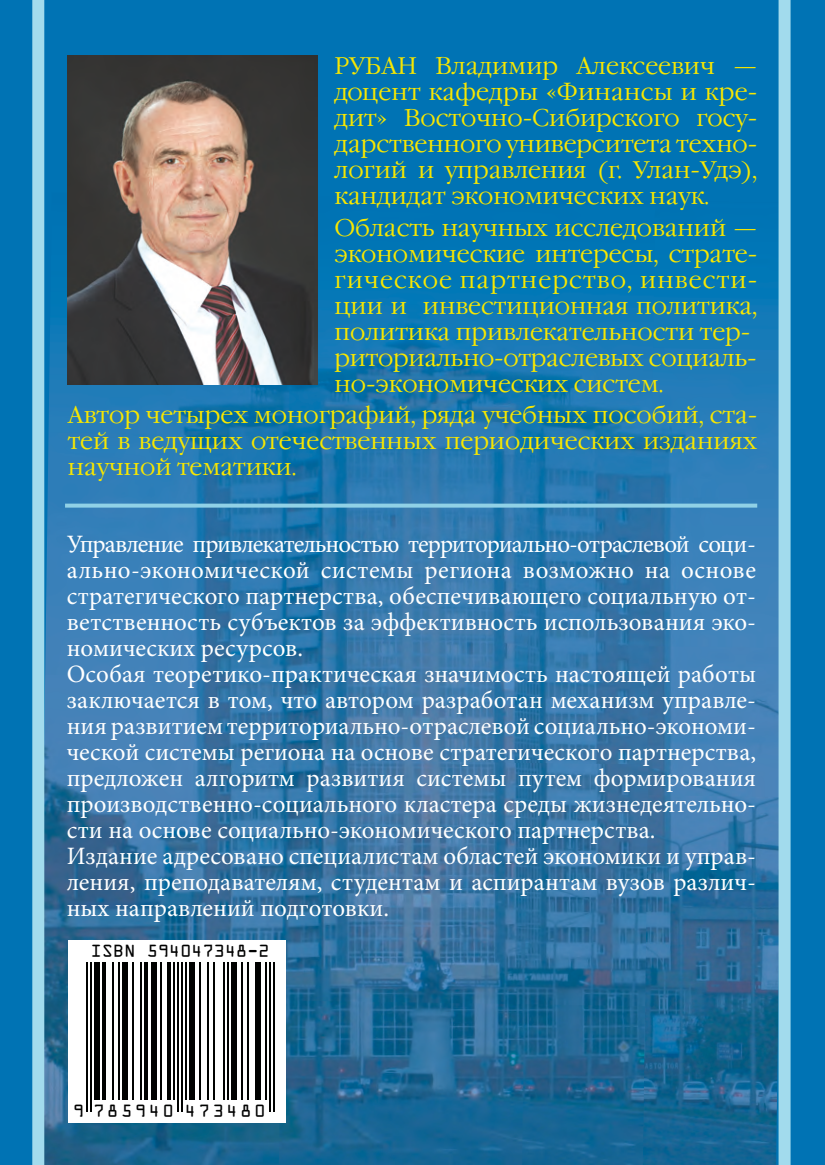
<style>
.page{position:relative;width:825px;height:1165px;background:#fff}
.page>*{position:absolute;margin:0;border:0;box-sizing:border-box;transform-origin:0 0}
.t1{font:25px/26px "Minion Pro";color:#fff}
.t2{font:300 24px/26px "Garamond C";color:#f8e700;text-align:justify}
.t3{font:18.8px "OCR Aby BT";letter-spacing:.12em;color:#000100}
.t4{font:18.6px "OCR Aby BT";letter-spacing:-.02em;color:#000100}
</style>
<div class="page">
<div style="left:0;top:0;width:824px;height:1165px;background:#0073b4"></div>
<img style="left:44px;top:192px;width:597px;height:564px">
<img style="left:641px;top:303px;width:137px;height:862px">
<img style="left:44px;top:756px;width:604px;height:409px">
<div style="left:32px;top:0;width:12px;height:1165px;background:#a2dbed"></div>
<div style="left:778px;top:0;width:12px;height:1165px;background:#a2dbed"></div>
<svg style="left:65px;top:504px;width:692px;height:4px;background:#86c8e0"></svg>
<div style="left:69px;top:940px;width:217px;height:182px;background:#fff"></div>
<hr style="left:86px;top:962px;width:1px;height:149px;background:#000100">
<hr style="left:90px;top:962px;width:1px;height:149px;background:#000100">
<div style="left:94px;top:962px;width:5px;height:137px;background:#000100"></div>
<hr style="left:102px;top:962px;width:4px;height:137px;background:#000100">
<hr style="left:112px;top:962px;width:1px;height:137px;background:#000100">
<hr style="left:118px;top:962px;width:1px;height:137px;background:#000100">
<div style="left:122px;top:962px;width:5px;height:137px;background:#000100"></div>
<hr style="left:132px;top:962px;width:1px;height:137px;background:#000100">
<hr style="left:140px;top:962px;width:1px;height:137px;background:#000100">
<hr style="left:144px;top:962px;width:3px;height:137px;background:#000100">
<div style="left:152px;top:962px;width:5px;height:137px;background:#000100"></div>
<hr style="left:160px;top:962px;width:1px;height:137px;background:#000100">
<hr style="left:168px;top:962px;width:3px;height:137px;background:#000100">
<hr style="left:174px;top:962px;width:1px;height:137px;background:#000100">
<hr style="left:178px;top:962px;width:1px;height:149px;background:#000100">
<hr style="left:181px;top:962px;width:2px;height:149px;background:#000100">
<hr style="left:185px;top:962px;width:2px;height:137px;background:#000100">
<div style="left:189px;top:962px;width:6px;height:137px;background:#000100"></div>
<hr style="left:199px;top:962px;width:2px;height:137px;background:#000100">
<hr style="left:207px;top:962px;width:2px;height:137px;background:#000100">
<hr style="left:213px;top:962px;width:2px;height:137px;background:#000100">
<hr style="left:223px;top:962px;width:2px;height:137px;background:#000100">
<hr style="left:227px;top:962px;width:2px;height:137px;background:#000100">
<div style="left:231px;top:962px;width:6px;height:137px;background:#000100"></div>
<hr style="left:241px;top:962px;width:2px;height:137px;background:#000100">
<hr style="left:247px;top:962px;width:2px;height:137px;background:#000100">
<div style="left:255px;top:962px;width:5px;height:137px;background:#000100"></div>
<hr style="left:265px;top:962px;width:1px;height:137px;background:#000100">
<hr style="left:269px;top:962px;width:1px;height:149px;background:#000100">
<hr style="left:273px;top:962px;width:1px;height:149px;background:#000100">
<img style="left:68px;top:56px;width:249px;height:329px">
<p class="t2" style="left:334px;top:54px;width:424px">РУБАН Владимир Алексеевич — доцент кафедры «Финансы и кре - дит» Восточно-Сибирского госу&shy;дар ствен ного университета техно&shy;логий и управления (г. Улан-Удэ), кандидат экономических наук.</p>
<p class="t2" style="left:334px;top:215px;width:424px;text-align:left">Область научных исследований — экономические интересы, страте&shy;гическое партнерство, инвести&shy;ции и инвестиционная политика, политика привлекательности тер&shy;риториально-отраслевых социаль&shy;но-экономических систем.</p>
<p class="t2" style="left:68px;top:403px;width:691px">Автор четырех монографий, ряда учебных пособий, ста&shy;тей в ведущих отечественных периодических изданиях научной тематики.</p>
<p class="t1" style="left:67px;top:531px;width:690px">Управление привлекательностью территориально-отраслевой со ци&shy;ально-экономической системы региона возможно на основе стратегического партнерства, обеспечивающего социальную от&shy;ветственность субъектов за эффективность использования эко&shy;номических ресурсов.<br>Особая теоретико-практическая значимость настоящей работы заключается в том, что автором разработан механизм управле&shy;ния развитием территориально-отраслевой социально-экономи&shy;ческой системы региона на основе стратегического партнерства, предложен алгоритм развития системы путем формирования производственно-социального кластера среды жизнедеятельно&shy;сти на основе социально-экономического партнерства.<br>Издание адресовано специалистам областей экономики и управ&shy;ления, преподавателям, студентам и аспирантам вузов различ&shy;ных направлений подготовки.</p>
<p class="t4" style="left:90px;top:939px;width:180px">ISBN 594047348-2</p>
<p class="t3" style="left:73px;top:1099px;width:194px">9 785940 473480</p>
</div>
